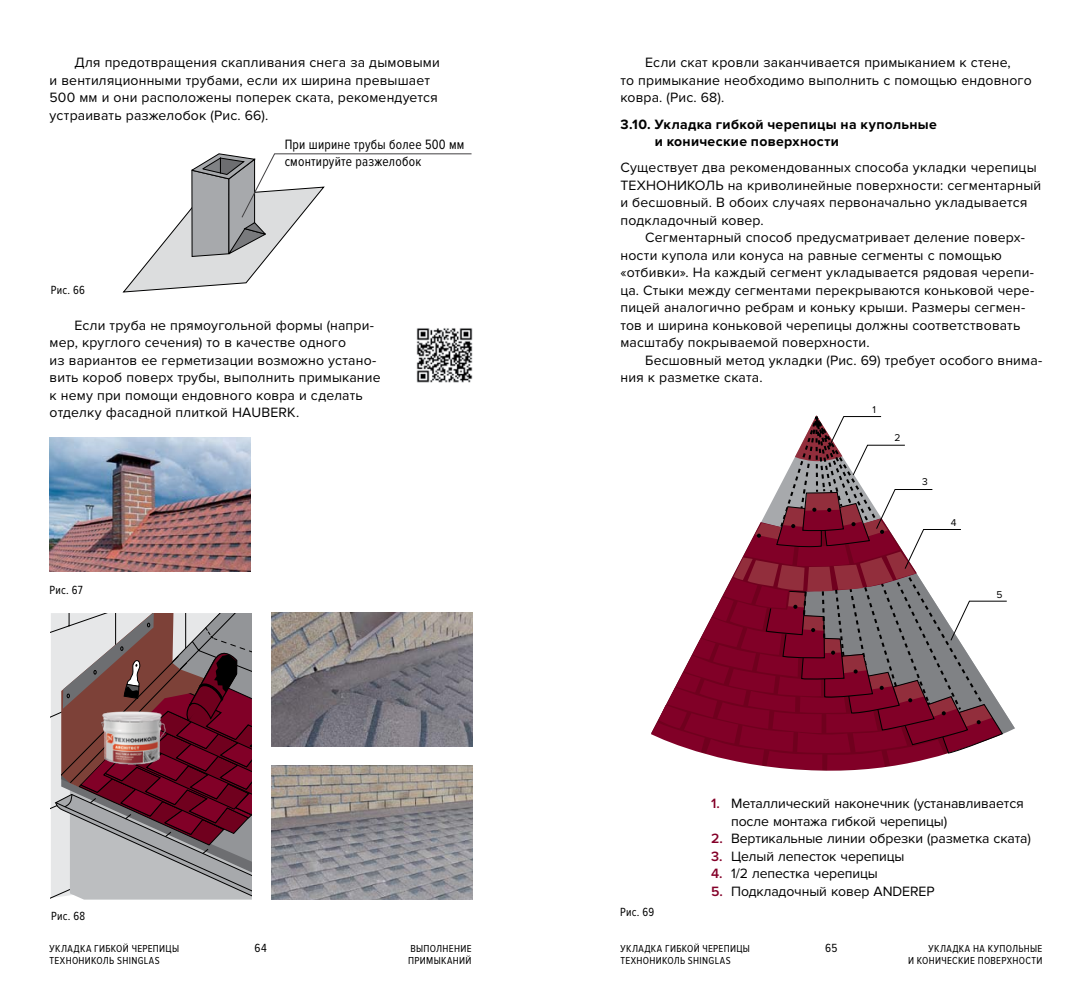
<style>
.page{position:relative;width:1092px;height:993px;background:#fff}
.page>*{position:absolute;margin:0;border:0;box-sizing:border-box;transform-origin:0 0}
.t1{font:14px/17.5px "Proxima Nova";letter-spacing:.01em;color:#000}
.t2{font:14px/17.5px "Proxima Nova";letter-spacing:-.01em;color:#000}
.t3{font:700 14px/16.8px "Proxima Nova";letter-spacing:.025em;color:#000}
.t4{font:14px/17.5px "Proxima Nova Cond";letter-spacing:.015em;color:#000;scale:.96 1}
.t5{font:12.25px "Proxima Nova Cond";letter-spacing:.02em;color:#000;scale:.96 1}
.t6{font:12.25px "Proxima Nova Cond";letter-spacing:.02em;color:#000}
.t7{font:10.5px/12.2px "Proxima Nova Cond";letter-spacing:.035em;color:#000}
.t8{font:10.15px "Proxima Nova";color:#000}
.s1{font-weight:600;color:#840029}
</style>
<div class="page">
<svg style="left:54px;top:613px;width:198px;height:286px;background:#8f6871"></svg>
<img style="left:50px;top:437px;width:200px;height:134px">
<img style="left:272px;top:612px;width:200px;height:134px">
<img style="left:272px;top:765px;width:200px;height:134px">
<img style="left:94px;top:695px;width:76px;height:76px">
<img style="left:416px;top:328px;width:57px;height:55px">
<svg style="left:123px;top:153px;width:349px;height:139px"></svg>
<svg style="left:651px;top:415px;width:364px;height:356px"></svg>
<p class="t1" style="left:50px;top:54px;width:391px;text-indent:25px">Для предотвращения скапливания снега за дымовыми и вентиляционными трубами, если их ширина превышает 500 мм и они расположены поперек ската, рекомендуется устраивать разжелобок (Рис. 66).</p>
<p class="t5" style="left:51px;top:283px;width:37px">Рис. 66</p>
<p class="t4" style="left:285px;top:135px;width:189px">При ширине трубы более 500 мм смонтируйте разжелобок</p>
<p class="t1" style="left:50px;top:316px;width:332px;text-indent:25px">Если труба не прямоугольной формы (напри&shy;мер, круглого сечения) то в качестве одного<br>из вариантов ее герметизации возможно устано&shy;вить короб поверх трубы, выполнить примыкание к нему при помощи ендовного ковра и сделать отделку фасадной плиткой HAUBERK.</p>
<p class="t5" style="left:50px;top:582px;width:36px">Рис. 67</p>
<p class="t5" style="left:51px;top:908px;width:37px">Рис. 68</p>
<p class="t1" style="left:620px;top:54px;width:413px;text-indent:25px">Если скат кровли заканчивается примыканием к стене,<br>то примыкание необходимо выполнить с помощью ендовного ковра. (Рис. 68).</p>
<p class="t3" style="left:654px;top:116px;width:284px;text-indent:-34px">3.10. Укладка гибкой черепицы на купольные и конические поверхности</p>
<p class="t1" style="left:620px;top:159px;width:418px">Существует два рекомендованных способа укладки черепицы<br>Техно</p>
<p class="t1" style="left:620px;top:176px;width:422px;text-indent:47px">НИКОЛЬ на криволинейные поверхности: сегментарный и бесшовный. В обоих случаях первоначально укладывается подкладочный ковер.</p>
<p class="t1" style="left:620px;top:229px;width:415px;text-indent:25px">Сегментарный способ предусматривает деление поверх&shy;ности купола или конуса на равные сегменты с помощью «отбивки». На каждый сегмент укладывается рядовая черепи&shy;ца. Стыки между сегментами перекрываются коньковой чере&shy;пицей аналогично ребрам и коньку крыши. Размеры сегмен&shy;тов и ширина коньковой черепицы должны соответствовать масштабу покрываемой поверхности.</p>
<p class="t1" style="left:620px;top:351px;width:423px;text-indent:25px">Бесшовный метод укладки (Рис. 69) требует особого внима&shy;ния к разметке ската.</p>
<p class="t8" style="left:872px;top:403px;width:5px">1</p>
<p class="t8" style="left:894px;top:432px;width:8px">2</p>
<p class="t8" style="left:922px;top:476px;width:7px">3</p>
<p class="t8" style="left:950px;top:516px;width:7px">4</p>
<p class="t8" style="left:996px;top:588px;width:8px">5</p>
<p class="t5" style="left:620px;top:904px;width:37px">Рис. 69</p>
<p class="t2" style="left:731px;top:795px;width:294px;text-indent:-20px"><span class="s1">1.</span> Металлический наконечник (устанавливается после монтажа гибкой черепицы)</p>
<p class="t2" style="left:711px;top:830px;width:321px"><span class="s1">2.</span> Вертикальные линии обрезки (разметка ската)</p>
<p class="t2" style="left:711px;top:847px;width:195px"><span class="s1">3.</span> Целый лепесток черепицы</p>
<p class="t2" style="left:711px;top:865px;width:168px"><span class="s1">4.</span> 1/2 лепестка черепицы</p>
<p class="t2" style="left:711px;top:882px;width:225px"><span class="s1">5.</span> Подкладочный ковер ANDEREP</p>
<p class="t7" style="left:50px;top:942px;width:131px">Укладка гибкой черепицы<br>ТехноНИК</p>
<p class="t7" style="left:96px;top:954px;width:65px">ОЛЬ SHINGLAS</p>
<p class="t7" style="left:620px;top:942px;width:131px">Укладка гибкой черепицы<br>ТехноНИК</p>
<p class="t6" style="left:254px;top:940px;width:14px">64</p>
<p class="t6" style="left:825px;top:940px;width:14px">65</p>
<p class="t7" style="left:408px;top:942px;width:65px">Выполнение примыканий</p>
<p class="t7" style="left:667px;top:954px;width:65px">ОЛЬ SHINGLAS</p>
<p class="t7" style="left:908px;top:942px;width:136px;text-align:right">Укладка на купольные<br>и конические поверхности</p>
</div>
